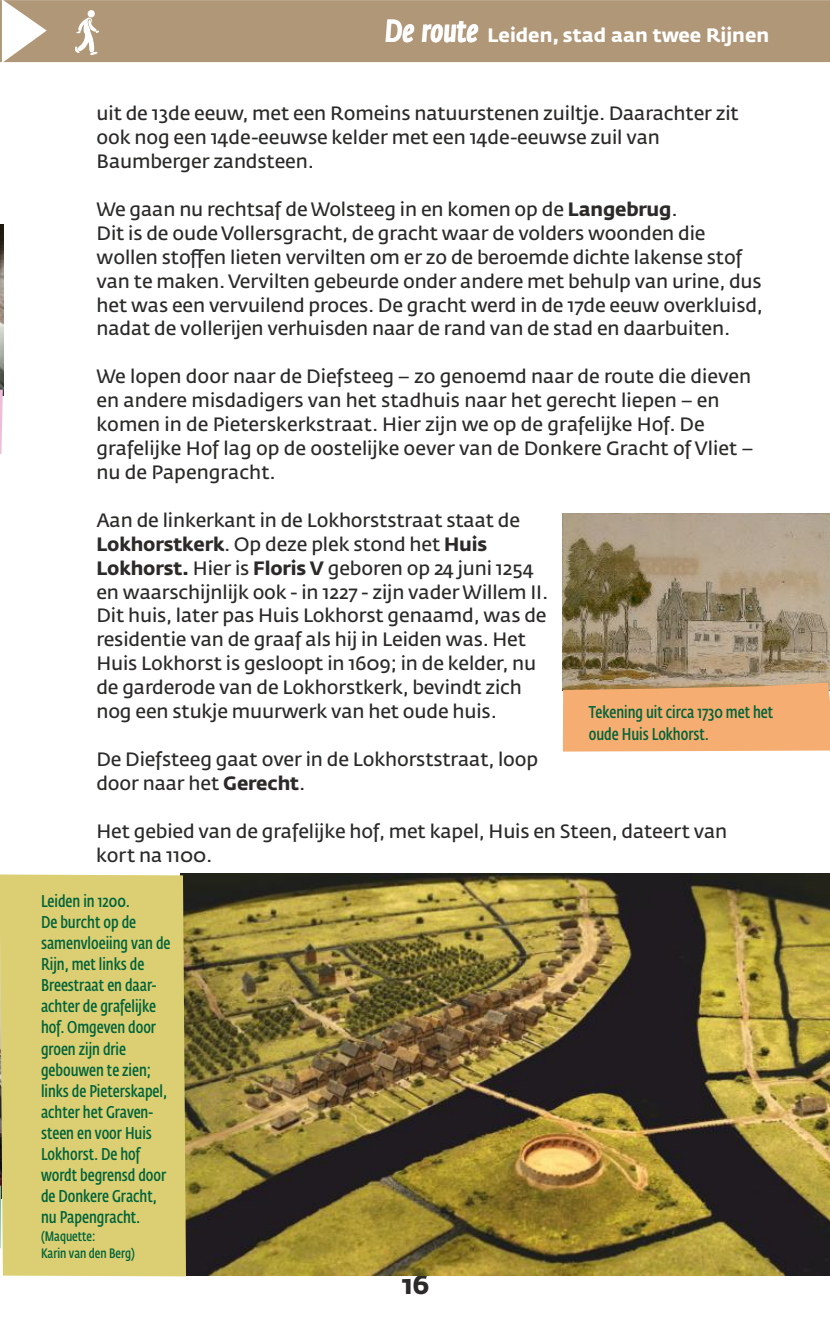
<style>
.page{position:relative;width:830px;height:1340px;background:#fff}
.page>*{position:absolute;margin:0;border:0;box-sizing:border-box;transform-origin:0 0}
.t1{font:700 27px "Fedra Sans Std";color:#2b2a29}
.t2{font:19.12px/23.8px "Fedra Sans Std";letter-spacing:-.005em;color:#2b2a29}
.t3{font:700 19.12px "Fedra Sans Std";color:#fff}
.t4{font:600 16.88px/21.2px "Fedra Sans Cond Std";color:#00633a}
.t5{font:600 13.5px/16.9px "Fedra Sans Cond Std";color:#00633a}
.s1{font-family:"Fedra Sans Cond Std";font-style:italic;font-size:31.72px;color:#fefefe}
.s2{font-weight:700}
</style>
<div class="page">
<div style="left:3px;top:0;width:826px;height:62px;background:#af9778"></div>
<svg style="left:74px;top:9px;width:25px;height:47px"></svg>
<svg style="left:0;top:0;width:2px;height:62px"></svg>
<img style="left:0;top:224px;width:3px;height:164px">
<svg style="left:0;top:388px;width:3px;height:66px"></svg>
<img style="left:562px;top:513px;width:267px;height:169px">
<svg style="left:562px;top:682px;width:267px;height:69px;background:#f0ab71"></svg>
<img style="left:181px;top:873px;width:648px;height:402px">
<div style="left:0;top:874px;width:186px;height:402px;background:#dccf73"></div>
<p class="t3" style="left:385px;top:27px;width:385px"><span class="s1">De route</span> Leiden, stad aan twee Rijnen</p>
<p class="t2" style="left:96px;top:103px;width:643px">uit de 13de eeuw, met een Romeins natuurstenen zuiltje. Daarachter zit ook nog een 14de-eeuwse kelder met een 14de-eeuwse zuil van<br>Baumberger zandsteen.</p>
<p class="t2" style="left:96px;top:198px;width:667px">We gaan nu rechtsaf de Wolsteeg in en komen op de <span class="s2">Langebrug</span>.<br>Dit is de oude Vollersgracht, de gracht waar de volders woonden die wollen stoffen lieten vervilten om er zo de beroemde dichte lakense stof van te maken.Vervilten gebeurde onder andere met behulp van urine, dus het was een vervuilend proces. De gracht werd in de 17de eeuw overkluisd, nadat de vollerijen verhuisden naar de rand van de stad en daarbuiten.</p>
<p class="t2" style="left:96px;top:366px;width:658px">We lopen door naar de Diefsteeg – zo genoemd naar de route die dieven en andere misdadigers van het stadhuis naar het gerecht liepen – en komen in de Pieterskerkstraat. Hier zijn we op de grafelijke Hof. De grafelijke Hof lag op de oostelijke oever van de Donkere Gracht of Vliet – nu de Papengracht.</p>
<p class="t2" style="left:96px;top:509px;width:453px">Aan de linkerkant in de Lokhorststraat staat de <span class="s2">Lokhorstkerk</span>. Op deze plek stond het <span class="s2">Huis Lokhorst.</span> Hier is <span class="s2">Floris V</span> geboren op 24 juni 1254 en waarschijnlijk ook - in 1227 - zijn vader Willem II.<br>Dit huis, later pas Huis Lokhorst genaamd, was de residentie van de graaf als hij in Leiden was. Het Huis Lokhorst is gesloopt in 1609; in de kelder, nu de garderode van de Lokhorstkerk, bevindt zich nog een stukje muurwerk van het oude huis.</p>
<p class="t2" style="left:96px;top:748px;width:443px">De Diefsteeg gaat over in de Lokhorststraat, loop door naar het <span class="s2">Gerecht</span>.</p>
<p class="t2" style="left:96px;top:820px;width:632px">Het gebied van de grafelijke hof, met kapel, Huis en Steen, dateert van kort na 1100.</p>
<p class="t4" style="left:588px;top:703px;width:186px">Tekening uit circa 1730 met het oude Huis Lokhorst.</p>
<p class="t4" style="left:41px;top:891px;width:131px">Leiden in 1200.<br>De burcht op de samenvloeiing van de<br>Rijn, met links de<br>Breestraat en daar&shy;achter de grafelijke hof. Omgeven door groen zijn drie gebouwen te zien; links de Pieterskapel, achter het Graven&shy;steen en voor Huis<br>Lokhorst. De hof wordt begrensd door de Donkere Gracht, nu Papengracht.</p>
<p class="t5" style="left:41px;top:1228px;width:95px">(Maquette:<br>Karin van den Berg)</p>
<h1 class="t1" style="left:401px;top:1273px;width:29px">16</h1>
</div>
